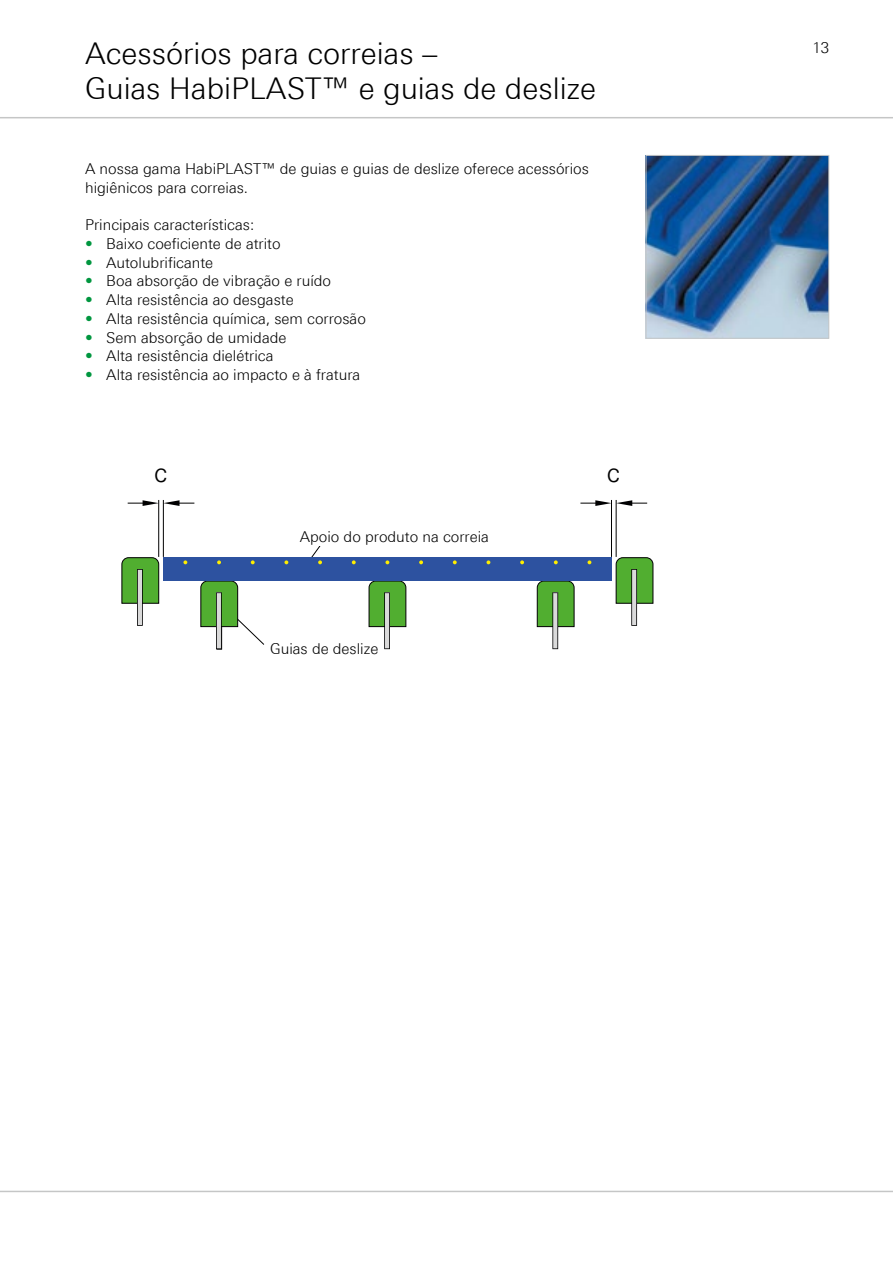
<style>
.page{position:relative;width:893px;height:1263px;background:#fff}
.page>*{position:absolute;margin:0;border:0;box-sizing:border-box;transform-origin:0 0}
.t1{font:300 30px/34.5px "Linotype Univers 330";color:#000}
.t2{font:300 26.4px "Univers LT";color:#000}
.t3{font:300 15px/18.8px "Linotype Univers 330";color:#000}
.s1{color:#00963f}
</style>
<div class="page">
<img style="left:648px;top:157px;width:179px;height:180px">
<div style="left:646px;top:155px;width:183px;height:184px;border:1px solid #c5c6c6"></div>
<svg style="left:121px;top:557px;width:39px;height:69px"></svg>
<svg style="left:615px;top:557px;width:39px;height:69px"></svg>
<svg style="left:368px;top:581px;width:39px;height:68px"></svg>
<svg style="left:536px;top:581px;width:39px;height:68px"></svg>
<svg style="left:200px;top:581px;width:65px;height:69px"></svg>
<hr style="left:163px;top:500px;width:1px;height:57px;background:#000001">
<hr style="left:158px;top:500px;width:1px;height:57px;background:#000001">
<svg style="left:128px;top:500px;width:66px;height:6px"></svg>
<hr style="left:616px;top:500px;width:1px;height:57px;background:#000001">
<hr style="left:611px;top:500px;width:1px;height:57px;background:#000001">
<svg style="left:580px;top:500px;width:67px;height:6px"></svg>
<div style="left:163px;top:558px;width:448px;height:23px;background:#2d52a0"></div>
<svg style="left:183px;top:560px;width:4px;height:4px"></svg>
<svg style="left:217px;top:560px;width:4px;height:4px"></svg>
<svg style="left:251px;top:560px;width:4px;height:4px"></svg>
<svg style="left:284px;top:560px;width:4px;height:4px"></svg>
<svg style="left:298px;top:546px;width:24px;height:19px"></svg>
<svg style="left:352px;top:560px;width:4px;height:4px"></svg>
<svg style="left:385px;top:560px;width:4px;height:4px"></svg>
<svg style="left:419px;top:560px;width:4px;height:4px"></svg>
<svg style="left:453px;top:560px;width:4px;height:4px"></svg>
<svg style="left:486px;top:560px;width:4px;height:4px"></svg>
<svg style="left:520px;top:560px;width:4px;height:4px"></svg>
<svg style="left:554px;top:560px;width:4px;height:4px"></svg>
<svg style="left:587px;top:560px;width:4px;height:4px"></svg>
<hr style="left:0;top:117px;width:893px;height:1px;background:#c5c6c6">
<hr style="left:0;top:1191px;width:893px;height:1px;background:#c5c6c6">
<div style="left:266px;top:631px;width:117px;height:27px;background:#fff"></div>
<h1 class="t1" style="left:85px;top:36px;width:512px">Acessórios para correias –<br>Guias HabiPLAST™ e guias de deslize</h1>
<p class="t3" style="left:85px;top:159px;width:505px">A nossa gama HabiPLAST™ de guias e guias de deslize oferece acessórios higiênicos para correias.</p>
<p class="t3" style="left:85px;top:215px;width:171px">Principais características:</p>
<p class="t3" style="left:85px;top:234px;width:197px"><span class="s1">•</span> Baixo coeficiente de atrito</p>
<p class="t3" style="left:85px;top:253px;width:130px"><span class="s1">•</span> Autolubrificante</p>
<p class="t3" style="left:85px;top:271px;width:248px"><span class="s1">•</span> Boa absorção de vibração e ruído</p>
<p class="t3" style="left:85px;top:290px;width:210px"><span class="s1">•</span> Alta resistência ao desgaste</p>
<p class="t3" style="left:85px;top:309px;width:282px"><span class="s1">•</span> Alta resistência química, sem corrosão</p>
<p class="t3" style="left:85px;top:328px;width:203px"><span class="s1">•</span> Sem absorção de umidade</p>
<p class="t3" style="left:85px;top:346px;width:190px"><span class="s1">•</span> Alta resistência dielétrica</p>
<p class="t3" style="left:85px;top:365px;width:277px"><span class="s1">•</span> Alta resistência ao impacto e à fratura</p>
<h2 class="t2" style="left:154px;top:457px;width:15px">c</h2>
<h2 class="t2" style="left:607px;top:457px;width:15px">c</h2>
<p class="t3" style="left:300px;top:527px;width:191px">Apoio do produto na correia</p>
<p class="t3" style="left:270px;top:639px;width:110px">Guias de deslize</p>
<p class="t3" style="left:812px;top:39px;width:18px">13</p>
</div>
